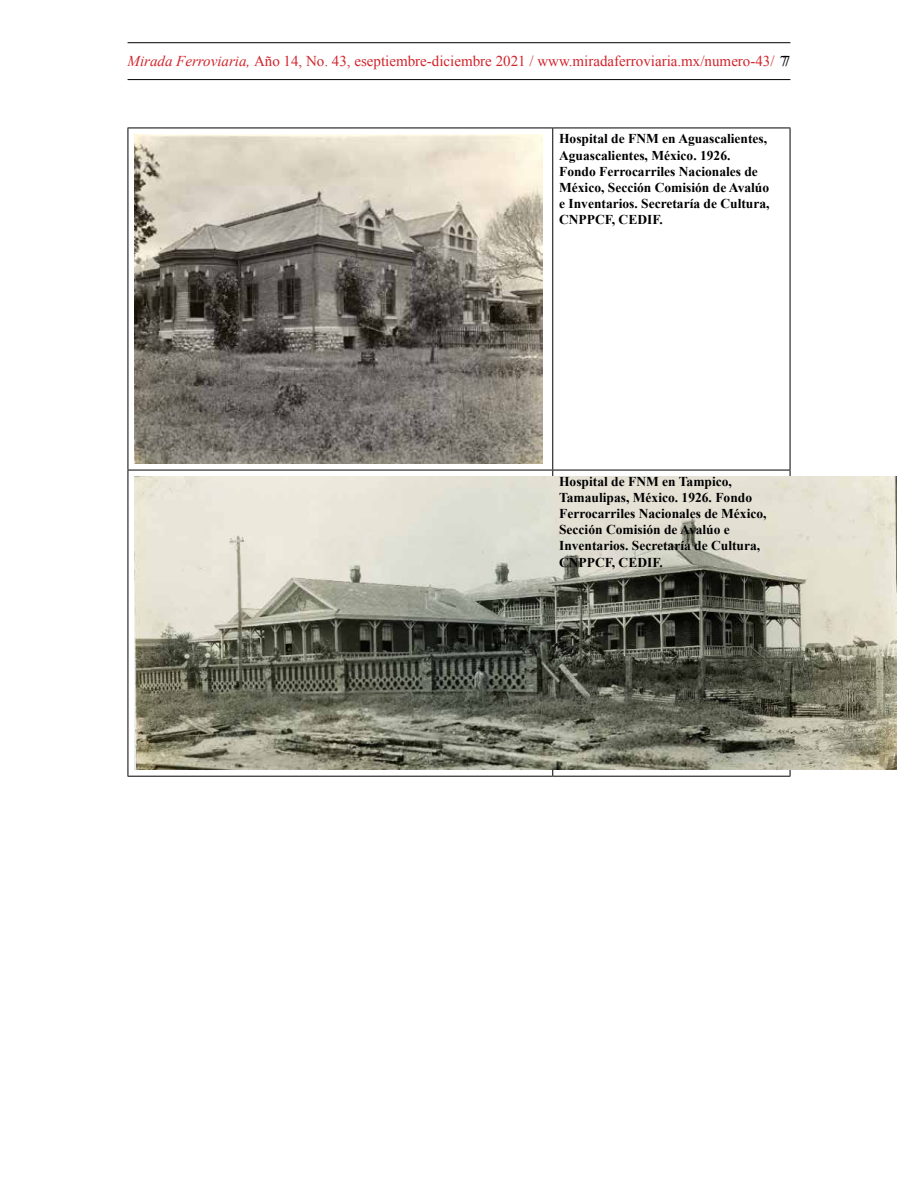
<style>
.page{position:relative;width:918px;height:1188px;background:#fff}
.page>*{position:absolute;margin:0;border:0;box-sizing:border-box;transform-origin:0 0}
.t1{font:15px "Times New Roman";color:#d2232a}
.t2{font:700 13.5px/16.2px "Times New Roman";color:#000}
.t3{font:700 13.5px "Times New Roman";color:#000}
.s1{font-style:italic}
.s2{color:#000}
.s3{font-style:inherit}
</style>
<div class="page">
<hr style="left:128px;top:42px;width:662px;height:1px;background:#000">
<hr style="left:128px;top:79px;width:662px;height:1px;background:#000">
<hr style="left:128px;top:128px;width:425px;height:1px;background:#000">
<hr style="left:553px;top:128px;width:237px;height:1px;background:#000">
<hr style="left:552px;top:128px;width:1px;height:342px;background:#000">
<hr style="left:128px;top:470px;width:425px;height:1px;background:#000">
<hr style="left:553px;top:470px;width:237px;height:1px;background:#000">
<hr style="left:552px;top:470px;width:1px;height:306px;background:#000">
<hr style="left:128px;top:776px;width:425px;height:1px;background:#000">
<hr style="left:553px;top:776px;width:237px;height:1px;background:#000">
<hr style="left:128px;top:128px;width:1px;height:342px;background:#000">
<hr style="left:790px;top:128px;width:1px;height:342px;background:#000">
<hr style="left:128px;top:470px;width:1px;height:306px;background:#000">
<hr style="left:790px;top:470px;width:1px;height:306px;background:#000">
<img style="left:134px;top:134px;width:409px;height:329px">
<img style="left:134px;top:476px;width:763px;height:294px">
<p class="t1" style="left:128px;top:51px;width:664px"><span class="s1">Mirada Ferroviaria,</span> Año 14, No. 43, eseptiembre-diciembre 2021 / www.miradaferroviaria.mx/numero-43/ <span class="s2">77</span></p>
<p class="t2" style="left:559px;top:131px;width:212px">Hospital de <span class="s3">FNM</span> en Aguascalientes, Aguascalientes, México. 1926.<br>Fondo Ferrocarriles Nacionales de México, Sección Comisión de Avalúo e Inventarios. Secretaría de Cultura,</p>
<p class="t3" style="left:559px;top:211px;width:105px">CNPPCF, CEDIF.</p>
<p class="t2" style="left:559px;top:473px;width:209px">Hospital de <span class="s3">FNM</span> en Tampico,<br>Tamaulipas, México. 1926. Fondo<br>Ferrocarriles Nacionales de México,<br>Sección Comisión de Avalúo e<br>Inventarios. Secretaría de Cultura,</p>
<p class="t3" style="left:559px;top:553px;width:105px">CNPPCF, CEDIF.</p>
</div>
